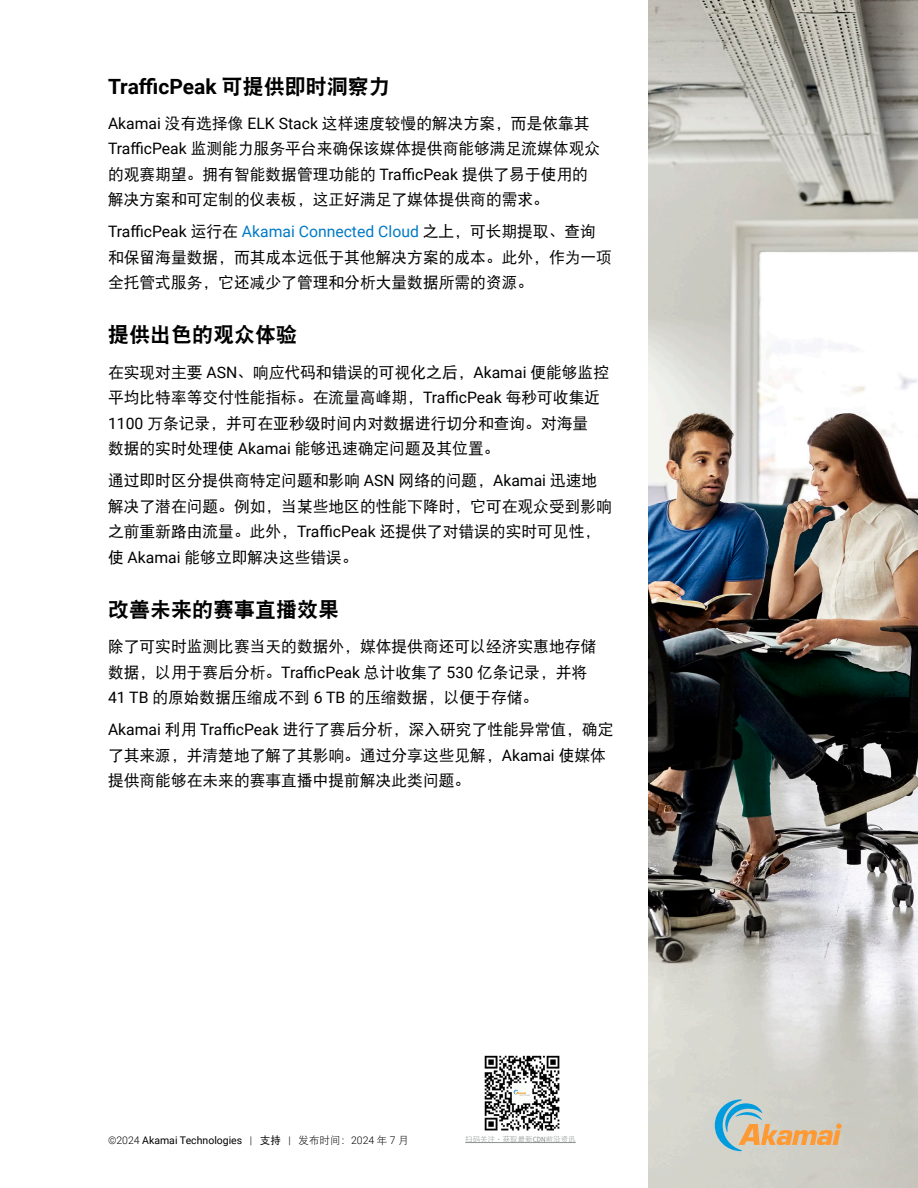
<style>
.page{position:relative;width:918px;height:1188px;background:#fff}
.page>*{position:absolute;margin:0;border:0;box-sizing:border-box;transform-origin:0 0}
.Heading_2{font:21px "DFP Hei W9";color:#000}
.Heading_2-2{font:700 21px "Roboto";color:#000}
.Body{font:15.75px/25.5px "DFP Hei W5";color:#000}
.t1{font:10.5px "Roboto";color:#000}
.t2{font:7.5px "DFP Hei W3";color:#8e9091}
.s1{font-family:"DFP Hei W9";font-weight:400}
.s2{font-family:"Roboto"}
.s3{font-family:"Roboto";color:#017ac6}
.s4{font-weight:300}
.s5{font-family:"DFP Hei W5"}
.s6{font-family:"DFP Hei W3"}
.s7{font-family:"Frutiger LT Std";font-stretch:condensed}
</style>
<div class="page">
<img style="left:648px;top:0;width:270px;height:1188px">
<svg style="left:715px;top:1099px;width:127px;height:52px"></svg>
<img style="left:484px;top:1055px;width:76px;height:76px">
<hr style="left:465px;top:1142px;width:111px;height:1px;background:#8e9091">
<p class="Heading_2-2" style="left:108px;top:71px;width:283px">TrafficPeak <span class="s1">可提供即时洞察力</span></p>
<p class="Body" style="left:108px;top:110px;width:494px"><span class="s2">Akamai</span> 没有选择像 <span class="s2">ELK Stack</span> 这样速度较慢的解决方案，而是依靠其<span class="s2">TrafficPeak</span> 监测能力服务平台来确保该媒体提供商能够满足流媒体观众的观赛期望。拥有智能数据管理功能的 <span class="s2">TrafficPeak</span> 提供了易于使用的解决方案和可定制的仪表板，这正好满足了媒体提供商的需求。</p>
<p class="Body" style="left:108px;top:219px;width:505px"><span class="s2">TrafficPeak</span> 运行在 <span class="s3">Akamai Connected Cloud</span> 之上，可长期提取、查询和保留海量数据，而其成本远低于其他解决方案的成本。此外，作为一项全托管式服务，它还减少了管理和分析大量数据所需的资源。</p>
<p class="Heading_2" style="left:108px;top:324px;width:190px">提供出色的观众体验</p>
<p class="Body" style="left:108px;top:359px;width:503px">在实现对主要 <span class="s2">ASN</span>、响应代码和错误的可视化之后，<span class="s2">Akamai</span> 便能够监控平均比特率等交付性能指标。在流量高峰期，<span class="s2">TrafficPeak</span> 每秒可收集近<span class="s2">1100</span> 万条记录，并可在亚秒级时间内对数据进行切分和查询。对海量<br>数据的实时处理使 <span class="s2">Akamai</span> 能够迅速确定问题及其位置。</p>
<p class="Body" style="left:108px;top:468px;width:505px">通过即时区分提供商特定问题和影响 <span class="s2">ASN</span> 网络的问题，<span class="s2">Akamai</span> 迅速地解决了潜在问题。例如，当某些地区的性能下降时，它可在观众受到影响之前重新路由流量。此外，<span class="s2">TrafficPeak</span> 还提供了对错误的实时可见性，使 <span class="s2">Akamai</span> 能够立即解决这些错误。</p>
<p class="Heading_2" style="left:108px;top:598px;width:232px">改善未来的赛事直播效果</p>
<p class="Body" style="left:108px;top:634px;width:490px">除了可实时监测比赛当天的数据外，媒体提供商还可以经济实惠地存储数据，以用于赛后分析。<span class="s2">TrafficPeak</span> 总计收集了 <span class="s2">530</span> 亿条记录，并将<br><span class="s2">41 TB</span> 的原始数据压缩成不到 <span class="s2">6 TB</span> 的压缩数据，以便于存储。</p>
<p class="Body" style="left:108px;top:717px;width:507px"><span class="s2">Akamai</span> 利用 <span class="s2">TrafficPeak</span> 进行了赛后分析，深入研究了性能异常值，确定了其来源，并清楚地了解了其影响。通过分享这些见解，<span class="s2">Akamai</span> 使媒体提供商能够在未来的赛事直播中提前解决此类问题。</p>
<p class="t1" style="left:108px;top:1133px;width:302px"><span class="s4">©2024</span> Akamai Technologies <span class="s4">|</span> <span class="s5">支持</span> <span class="s4">|</span> <span class="s6">发布时间：</span><span class="s4">2024</span> <span class="s6">年</span> <span class="s4">7</span> <span class="s6">月</span></p>
<p class="t2" style="left:465px;top:1135px;width:112px">扫码关注·获取最新<span class="s7">CDN</span>前沿资讯</p>
</div>
